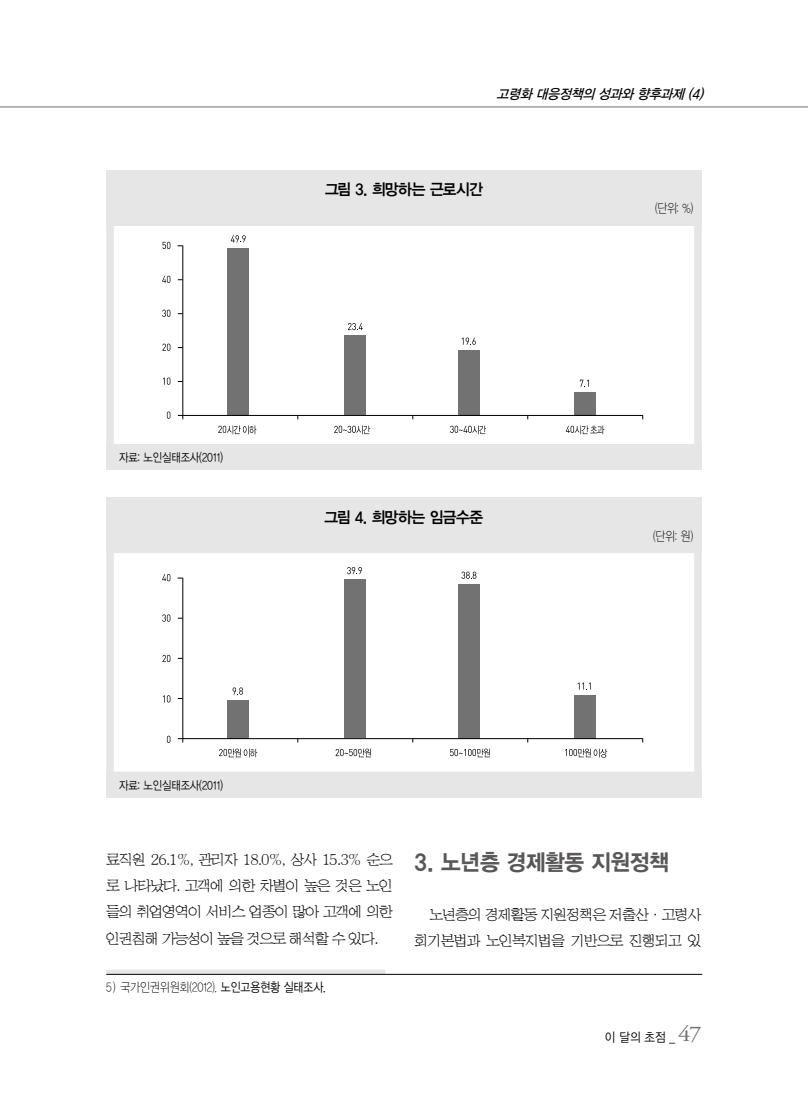
<style>
.page{position:relative;width:808px;height:1106px;background:#fff}
.page>*{position:absolute;margin:0;border:0;box-sizing:border-box;transform-origin:0 0}
.t1{font:22.5px "YDVYGO15";letter-spacing:-.015em;color:#595757;scale:.95 1}
.t2{font:15.75px "YDVYGO14";letter-spacing:-.06em;color:#000;scale:.95 1}
.t3{font:15.75px "YDVYGO14";letter-spacing:-.04em;color:#000;scale:.95 1}
.t4{font:15px/26.2px "HY Sin Mun Myeong Jo Pro";letter-spacing:-.08em;color:#000;text-align:justify}
.t5{font:italic 13.5px "YDVYGO13";color:#000;scale:.95 1}
.t6{font:12.75px "YDVYGO11";letter-spacing:-.01em;color:#000;scale:.85 1}
.t7{font:12.75px "YDVYGO12";color:#000;scale:.9 1}
.t8{font:12px "YDVYGO12";letter-spacing:-.01em;color:#000;scale:.85 1}
.s1{font-family:"YDVYGO12"}
.s2{font-family:"Adobe Garamond Pro";font-size:22.5px;color:#727172}
</style>
<div class="page">
<hr style="left:0;top:107px;width:808px;height:1px;background:#727172">
<svg style="left:218px;top:425px;width:38px;height:9px"></svg>
<svg style="left:334px;top:425px;width:36px;height:9px"></svg>
<svg style="left:450px;top:425px;width:36px;height:9px"></svg>
<svg style="left:566px;top:425px;width:38px;height:9px"></svg>
<svg style="left:231px;top:235px;width:15px;height:7px"></svg>
<hr style="left:183px;top:246px;width:1px;height:173px;background:#000">
<svg style="left:162px;top:242px;width:8px;height:7px"></svg>
<svg style="left:162px;top:276px;width:8px;height:7px"></svg>
<svg style="left:162px;top:310px;width:8px;height:7px"></svg>
<svg style="left:162px;top:343px;width:8px;height:8px"></svg>
<svg style="left:163px;top:377px;width:7px;height:8px"></svg>
<svg style="left:167px;top:411px;width:3px;height:8px"></svg>
<div style="left:227px;top:248px;width:22px;height:167px;background:#727272"></div>
<svg style="left:348px;top:323px;width:15px;height:7px"></svg>
<div style="left:344px;top:335px;width:21px;height:80px;background:#727272"></div>
<svg style="left:462px;top:337px;width:14px;height:8px"></svg>
<div style="left:458px;top:350px;width:22px;height:65px;background:#727272"></div>
<svg style="left:580px;top:379px;width:9px;height:8px"></svg>
<div style="left:574px;top:392px;width:22px;height:23px;background:#727272"></div>
<hr style="left:178px;top:415px;width:465px;height:1px;background:#000">
<div style="left:106px;top:218px;width:596px;height:233px;border:8px solid #e6e6e7"></div>
<div style="left:106px;top:444px;width:596px;height:26px;background:#e6e6e7"></div>
<div style="left:106px;top:170px;width:596px;height:55px;background:#e6e6e7"></div>
<svg style="left:219px;top:748px;width:38px;height:9px"></svg>
<svg style="left:336px;top:748px;width:35px;height:9px"></svg>
<svg style="left:450px;top:748px;width:40px;height:9px"></svg>
<svg style="left:565px;top:748px;width:42px;height:9px"></svg>
<svg style="left:233px;top:687px;width:10px;height:7px"></svg>
<hr style="left:183px;top:578px;width:1px;height:164px;background:#000">
<svg style="left:162px;top:574px;width:8px;height:7px"></svg>
<svg style="left:162px;top:614px;width:8px;height:7px"></svg>
<svg style="left:162px;top:655px;width:8px;height:7px"></svg>
<svg style="left:163px;top:695px;width:7px;height:7px"></svg>
<svg style="left:167px;top:735px;width:3px;height:8px"></svg>
<div style="left:227px;top:700px;width:22px;height:38px;background:#727272"></div>
<svg style="left:347px;top:567px;width:15px;height:7px"></svg>
<div style="left:344px;top:579px;width:21px;height:159px;background:#727272"></div>
<svg style="left:461px;top:571px;width:15px;height:8px"></svg>
<div style="left:458px;top:584px;width:22px;height:154px;background:#727272"></div>
<svg style="left:578px;top:682px;width:13px;height:7px"></svg>
<div style="left:574px;top:695px;width:22px;height:43px;background:#727272"></div>
<hr style="left:178px;top:738px;width:465px;height:1px;background:#000">
<div style="left:106px;top:545px;width:596px;height:234px;border:8px solid #e6e6e7"></div>
<div style="left:106px;top:771px;width:596px;height:26px;background:#e6e6e7"></div>
<div style="left:106px;top:497px;width:596px;height:56px;background:#e6e6e7"></div>
<div style="left:106px;top:969px;width:279px;height:5px;background:#e6e6e7"></div>
<hr style="left:106px;top:974px;width:596px;height:1px;background:#000">
<p class="t8" style="left:119px;top:450px;width:124px">자료: 노인실태조사(2011)</p>
<p class="t8" style="left:119px;top:778px;width:124px">자료: 노인실태조사(2011)</p>
<p class="t5" style="left:497px;top:86px;width:223px">고령화 대응정책의 성과와 향후과제 (4)</p>
<p class="t2" style="left:325px;top:180px;width:168px">그림 3. 희망하는 근로시간</p>
<p class="t6" style="left:655px;top:201px;width:46px">(단위: %)</p>
<p class="t3" style="left:325px;top:508px;width:169px">그림 4. 희망하는 임금수준</p>
<p class="t6" style="left:653px;top:528px;width:49px">(단위: 원)</p>
<p class="t4" style="left:106px;top:846px;width:289px">료직원 26.1%, 관리자 18.0%, 상사 15.3% 순으 로 나타났다. 고객에 의한 차별이 높은 것은 노인 들의 취업영역이 서비스 업종이 많아 고객에 의한 인권침해 가능성이 높을 것으로 해석할 수 있다.</p>
<h1 class="t1" style="left:415px;top:849px;width:269px">3. 노년층 경제활동 지원정책</h1>
<p class="t4" style="left:415px;top:902px;width:289px;text-align:right">노년층의 경제활동 지원정책은 저출산·고령사 회기본법과 노인복지법을 기반으로 진행되고 있</p>
<p class="t6" style="left:106px;top:980px;width:260px">5) 국가인권위원회(2012). <span class="s1">노인고용현황 실태조사.</span></p>
<p class="t7" style="left:605px;top:1030px;width:109px">이 달의 초점 _ <span class="s2">47</span></p>
</div>
